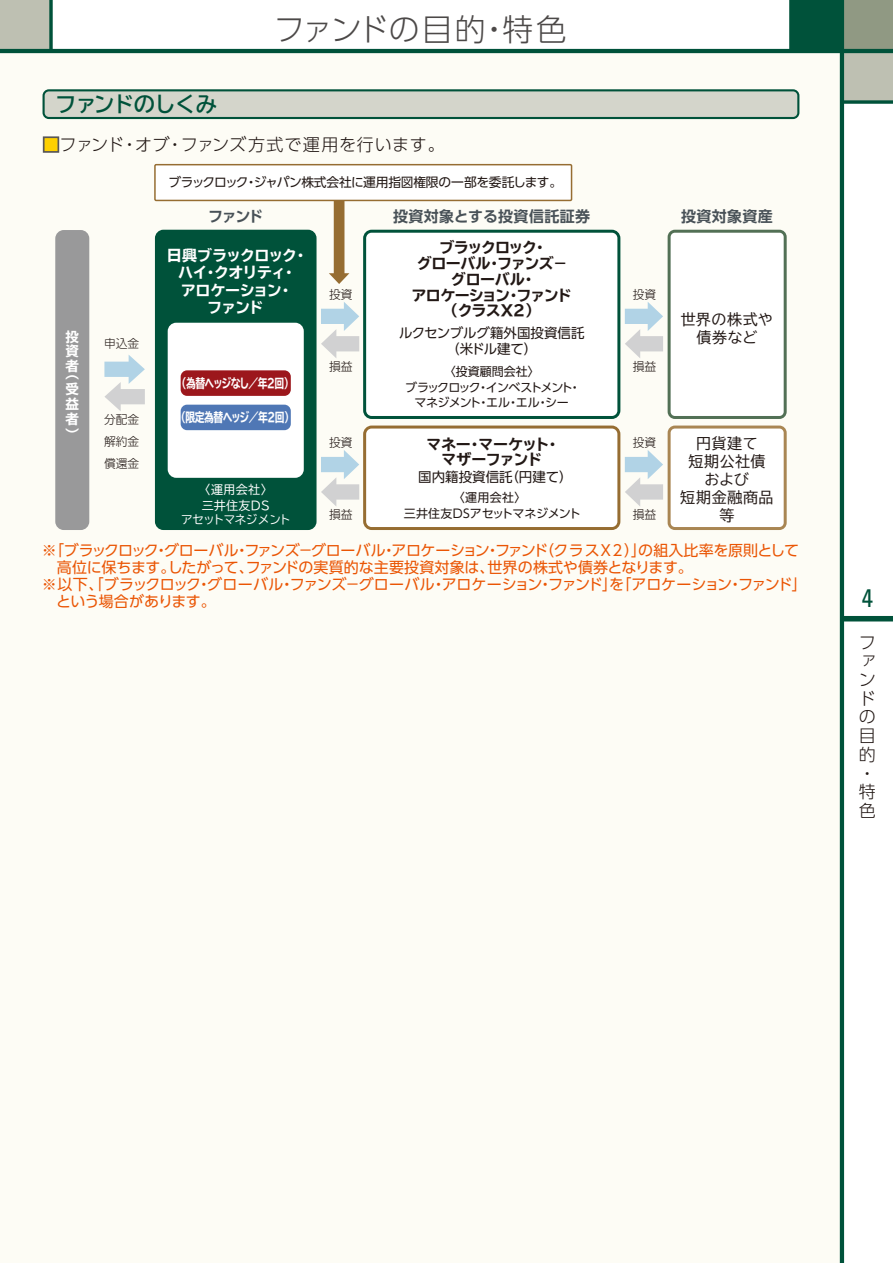
<style>
.page{position:relative;width:893px;height:1263px;background:#fff}
.page>*{position:absolute;margin:0;border:0;box-sizing:border-box;transform-origin:0 0}
.t1{font:300 30.9px "UD Shin Go Pro";letter-spacing:.005em;color:#4c4948}
.t2{font:condensed 25.5px "Univers";color:#00523a}
.t3{font:700 21.3px "TBUD Go Std";letter-spacing:-.04em;color:#00523a}
.t4{font:300 16.95px/18.8px "UD Shin Go Pro";letter-spacing:.03em;color:#221815}
.t5{font:15px "UD Shin Go Pro";letter-spacing:-.015em;color:#ea5504}
.t6{font:700 expanded 15px/15.8px "TBUD Go Std";letter-spacing:-.04em;color:#221815;text-align:center}
.t7{font:700 expanded 15px/17.2px "TBUD Go Std";letter-spacing:-.055em;color:#fff;text-align:center}
.t8{font:15px/18px "TBUD Go Std";letter-spacing:.03em;color:#221815;text-align:center}
.t9{font:700 15px "UD Shin Go Pro De";letter-spacing:.025em;color:#485157}
.t10{font:15px "UD Shin Go Pro";letter-spacing:-.035em;color:#ea5504}
.t11{font:13.5px/15.8px "UD Shin Go Pro";color:#221815;text-align:center}
.t12{font:700 expanded 13.5px/14.9px "TBUD Go Std";color:#fff;text-align:justify}
.t13{font:12.75px "UD Shin Go Pro";letter-spacing:-.025em;color:#221815}
.t14{font:700 expanded 12.75px "TBUD Go Std";letter-spacing:-.12em;color:#fff;scale:.77 1}
.t15{font:700 expanded 12.75px "TBUD Go Std";letter-spacing:-.095em;color:#fff;scale:.77 1}
.t16{font:12px/15.8px "UD Shin Go Pro";letter-spacing:-.055em;color:#221815;text-align:center}
.t17{font:300 12px/21.8px "UD Shin Go Pro";letter-spacing:-.005em;color:#221815;text-align:justify}
.t18{font:12px/15.8px "UD Shin Go Pro";color:#221815;text-align:center}
.t19{font:12px/15.8px "TBUD Go Std";letter-spacing:.025em;color:#fff}
.t20{font:12px "TBUD Go Std";letter-spacing:-.065em;color:#fff}
.s1{color:#fdd000}
</style>
<div class="page">
<div style="left:0;top:0;width:51px;height:51px;background:#bec0b2"></div>
<svg style="left:49px;top:0;width:4px;height:49px"></svg>
<div style="left:842px;top:0;width:51px;height:51px;background:#909983"></div>
<div style="left:842px;top:51px;width:51px;height:51px;background:#bec0b2"></div>
<div style="left:791px;top:0;width:51px;height:51px;background:#00523a"></div>
<div style="left:0;top:51px;width:842px;height:1212px;background:#fdfcf5"></div>
<div style="left:842px;top:616px;width:51px;height:5px;background:#00523a"></div>
<hr style="left:840px;top:0;width:4px;height:1263px;background:#00523a">
<hr style="left:0;top:49px;width:893px;height:4px;background:#00523a">
<svg style="left:844px;top:100px;width:49px;height:4px"></svg>
<svg style="left:789px;top:0;width:2px;height:49px"></svg>
<div style="left:363px;top:230px;width:257px;height:189px;background:#fff"></div>
<div style="left:55px;top:230px;width:34px;height:300px;background:#99999a;border-radius:9px"></div>
<div style="left:155px;top:165px;width:417px;height:35px;background:#fff"></div>
<div style="left:154px;top:164px;width:418px;height:37px;border:2px solid #966d32"></div>
<div style="left:155px;top:230px;width:162px;height:300px;background:#00523a;border-radius:8px"></div>
<svg style="left:104px;top:355px;width:41px;height:56px"></svg>
<svg style="left:625px;top:230px;width:162px;height:189px"></svg>
<svg style="left:329px;top:201px;width:20px;height:83px"></svg>
<svg style="left:321px;top:302px;width:38px;height:56px"></svg>
<svg style="left:321px;top:426px;width:466px;height:104px"></svg>
<svg style="left:43px;top:89px;width:756px;height:30px;background:#b6c2b6"></svg>
<div style="left:43px;top:136px;width:16px;height:17px;border:2px solid #595757"></div>
<div style="left:168px;top:323px;width:136px;height:155px;background:#fff;border-radius:9px"></div>
<div style="left:181px;top:370px;width:110px;height:26px;background:#9c171c;border-radius:6px"></div>
<div style="left:181px;top:405px;width:110px;height:25px;background:#4f77b5;border-radius:6px"></div>
<h1 class="t1" style="left:274px;top:4px;width:295px">ファンドの目的・特色</h1>
<h3 class="t3" style="left:55px;top:87px;width:163px">ファンドのしくみ</h3>
<p class="t4" style="left:43px;top:135px;width:404px"><span class="s1">■</span>ファンド・オブ・ファンズ方式で運用を行います。</p>
<p class="t13" style="left:168px;top:172px;width:395px">ブラックロック・ジャパン株式会社に運用指図権限の一部を委託します。</p>
<p class="t9" style="left:208px;top:204px;width:56px">ファンド</p>
<p class="t9" style="left:393px;top:204px;width:199px">投資対象とする投資信託証券</p>
<p class="t9" style="left:681px;top:204px;width:93px">投資対象資産</p>
<p class="t6" style="left:411px;top:240px;width:162px">ブラックロック・<br>グローバル・ファンズ－グローバル・<br>アロケーション・ファンド（クラスX2）</p>
<p class="t11" style="left:399px;top:325px;width:187px">ルクセンブルグ籍外国投資信託（米ドル建て）</p>
<p class="t16" style="left:405px;top:363px;width:177px">〈投資顧問会社〉<br>ブラックロック・インベストメント・マネジメント・エル・エル・シー</p>
<p class="t7" style="left:167px;top:247px;width:143px">日興ブラックロック・ハイ・クオリティ・<br>アロケーション・<br>ファンド</p>
<p class="t17" style="left:329px;top:283px;width:25px">投資</p>
<p class="t17" style="left:633px;top:283px;width:25px">投資</p>
<p class="t8" style="left:681px;top:311px;width:93px">世界の株式や</p>
<p class="t12" style="left:66px;top:329px;width:15px">投資者</p>
<p class="t12" style="left:66px;top:367px;width:15px">（受益者）</p>
<p class="t17" style="left:104px;top:332px;width:36px">申込金</p>
<p class="t8" style="left:696px;top:329px;width:63px">債券など</p>
<p class="t17" style="left:329px;top:355px;width:25px">損益</p>
<p class="t17" style="left:633px;top:355px;width:25px">損益</p>
<p class="t14" style="left:177px;top:376px;width:153px">（為替ヘッジなし／年２回）</p>
<p class="t15" style="left:176px;top:410px;width:155px">（限定為替ヘッジ／年２回）</p>
<p class="t17" style="left:104px;top:408px;width:37px">分配金解約金償還金</p>
<p class="t8" style="left:680px;top:434px;width:95px">円貨建て<br>短期公社債および<br>短期金融商品等</p>
<p class="t5" style="left:42px;top:538px;width:759px">※「ブラックロック・グローバル・ファンズ－グローバル・アロケーション・ファンド（クラスX2 ）」の組入比率を原則として</p>
<p class="t5" style="left:57px;top:555px;width:637px">高位に保ちます。したがって、ファンドの実質的な主要投資対象は、世界の株式や債券となります。</p>
<p class="t5" style="left:42px;top:572px;width:766px">※以下、「ブラックロック・グローバル・ファンズ－グローバル・アロケーション・ファンド」を「アロケーション・ファンド」</p>
<p class="t10" style="left:56px;top:589px;width:161px">という場合があります。</p>
<p class="t17" style="left:329px;top:431px;width:25px">投資</p>
<p class="t17" style="left:633px;top:431px;width:25px">投資</p>
<p class="t6" style="left:427px;top:436px;width:135px">マネー・マーケット・マザーファンド</p>
<p class="t11" style="left:418px;top:469px;width:156px">国内籍投資信託（円建て）</p>
<p class="t18" style="left:404px;top:490px;width:178px">〈運用会社〉<br>三井住友DSアセットマネジメント</p>
<p class="t19" style="left:199px;top:481px;width:75px">〈運用会社〉三井住友DS</p>
<p class="t20" style="left:181px;top:509px;width:112px">アセットマネジメント</p>
<p class="t17" style="left:329px;top:504px;width:25px">損益</p>
<p class="t17" style="left:633px;top:504px;width:25px">損益</p>
<h2 class="t2" style="left:862px;top:582px;width:13px">4</h2>
<p class="t4" style="left:859px;top:632px;width:18px">ファンドの目的・特色</p>
</div>
